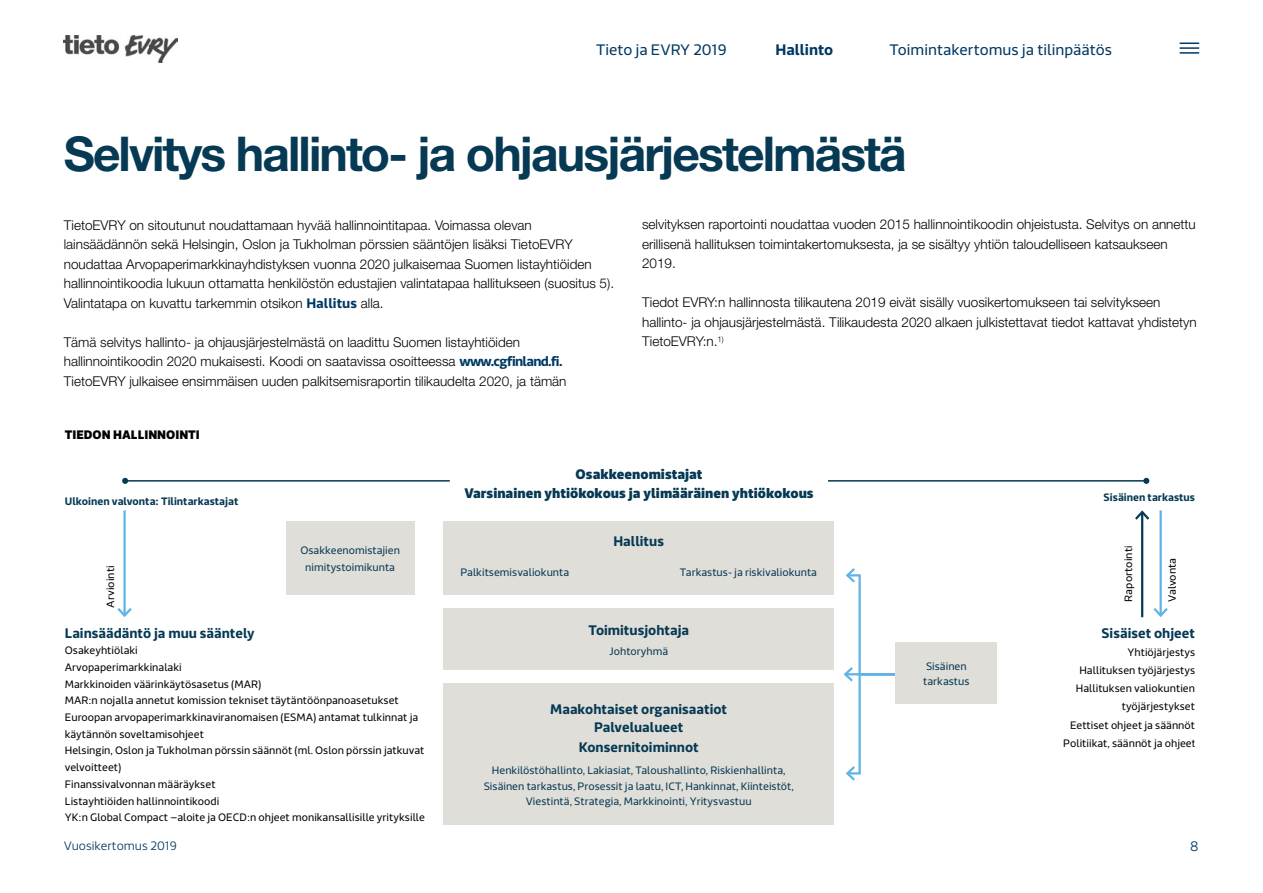
<style>
.page{position:relative;width:1263px;height:893px;background:#fff}
.page>*{position:absolute;margin:0;border:0;box-sizing:border-box;transform-origin:0 0}
.t1{font:700 48px "Helvetica Neue";letter-spacing:-.04em;color:#063954}
.t2{font:15px "Riona Sans";color:#003963}
.t3{font:700 15px "Riona Sans";color:#003963}
.t4{font:700 13.65px/18.1px "Riona Sans";color:#063954;text-align:center}
.t5{font:900 13.65px/19.8px "Riona Sans";color:#063954;text-align:center}
.t6{font:300 13.5px/19.5px "Helvetica Neue";color:#000}
.t7{font:300 13.5px "Riona Sans";color:#003963}
.t8{font:900 12.15px "Riona Sans";color:#000}
.t9{font:300 12px "Riona Sans";color:#003963}
.t10{font:10.65px/16.6px "Riona Sans";color:#000}
.t11{font:10.65px/15.1px "Riona Sans";color:#063954;text-align:center}
.t12{font:700 10.65px "Riona Sans";color:#063954}
.t13{font:10.5px "Riona Sans";color:#000}
.s1{font-family:"Riona Sans";font-weight:700;color:#003963}
.s2{font-family:"Helvetica Neue"}
</style>
<div class="page">
<svg style="left:1179px;top:43px;width:20px;height:1px"></svg>
<hr style="left:1179px;top:47px;width:20px;height:2px;background:#003963">
<hr style="left:1179px;top:52px;width:20px;height:2px;background:#003963">
<img style="left:64px;top:36px;width:113px;height:27px">
<hr style="left:1141px;top:512px;width:2px;height:105px;background:#063954">
<svg style="left:1135px;top:510px;width:15px;height:12px"></svg>
<hr style="left:123px;top:510px;width:3px;height:105px;background:#62b3e5">
<svg style="left:117px;top:605px;width:15px;height:12px"></svg>
<hr style="left:1159px;top:510px;width:3px;height:105px;background:#62b3e5">
<svg style="left:1153px;top:605px;width:15px;height:12px"></svg>
<svg style="left:843px;top:568px;width:55px;height:213px"></svg>
<div style="left:443px;top:521px;width:391px;height:40px;background:#e0ded8"></div>
<div style="left:443px;top:608px;width:391px;height:61px;background:#e0ded8"></div>
<div style="left:443px;top:683px;width:391px;height:142px;background:#e0ded8"></div>
<div style="left:443px;top:549px;width:196px;height:46px;background:#e0ded8"></div>
<div style="left:639px;top:549px;width:195px;height:46px;background:#e0ded8"></div>
<div style="left:286px;top:521px;width:128px;height:74px;background:#e0ded8"></div>
<div style="left:895px;top:643px;width:102px;height:61px;background:#e0ded8"></div>
<hr style="left:125px;top:480px;width:325px;height:2px;background:#063954">
<svg style="left:122px;top:478px;width:6px;height:6px"></svg>
<hr style="left:828px;top:480px;width:318px;height:2px;background:#063954">
<svg style="left:1143px;top:478px;width:6px;height:6px"></svg>
<p class="t2" style="left:596px;top:41px;width:132px">Tieto ja EVRY 2019</p>
<p class="t3" style="left:775px;top:40px;width:59px">Hallinto</p>
<p class="t2" style="left:890px;top:41px;width:224px">Toimintakertomus ja tilinpäätös</p>
<h1 class="t1" style="left:64px;top:124px;width:844px">Selvitys hallinto- ja ohjausjärjestelmästä</h1>
<p class="t6" style="left:64px;top:215px;width:552px">TietoEVRY on sitoutunut noudattamaan hyvää hallinnointitapaa. Voimassa olevan lainsäädännön sekä Helsingin, Oslon ja Tukholman pörssien sääntöjen lisäksi TietoEVRY noudattaa Arvopaperimarkkinayhdistyksen vuonna 2020 julkaisemaa Suomen listayhtiöiden hallinnointikoodia lukuun ottamatta henkilöstön edustajien valintatapaa hallitukseen (suositus 5).<br>Valintatapa on kuvattu tarkemmin otsikon <span class="s1">Hallitus</span> alla.</p>
<p class="t6" style="left:64px;top:332px;width:504px">Tämä selvitys hallinto- ja ohjausjärjestelmästä on laadittu Suomen listayhtiöiden hallinnointikoodin 2020 mukaisesti. Koodi on saatavissa osoitteessa <span class="s1">www.cgfinland.fi.<br></span>TietoEVRY julkaisee ensimmäisen uuden palkitsemisraportin tilikaudelta 2020, ja tämän</p>
<p class="t8" style="left:65px;top:427px;width:137px">TIEDON HALLINNOINTI</p>
<p class="t6" style="left:642px;top:215px;width:555px">selvityksen raportointi noudattaa vuoden 2015 hallinnointikoodin ohjeistusta. Selvitys on annettu erillisenä hallituksen toimintakertomuksesta, ja se sisältyy yhtiön taloudelliseen katsaukseen<br>2019.</p>
<p class="t6" style="left:642px;top:293px;width:556px">Tiedot EVRY:n hallinnosta tilikautena 2019 eivät sisälly vuosikertomukseen tai selvitykseen hallinto- ja ohjausjärjestelmästä. Tilikaudesta 2020 alkaen julkistettavat tiedot kattavat yhdistetyn<br>TietoEVRY:n.<sup>1)</sup></p>
<p class="t12" style="left:65px;top:494px;width:175px">Ulkoinen valvonta: Tilintarkastajat</p>
<p class="t13" style="left:104px;top:607px;width:44px;rotate:-90deg">Arviointi</p>
<p class="t11" style="left:300px;top:542px;width:101px;line-height:16.6px">Osakkeenomistajien nimitystoimikunta</p>
<p class="t4" style="left:65px;top:624px;width:191px">Lainsäädäntö ja muu sääntely</p>
<p class="t10" style="left:65px;top:642px;width:362px">Osakeyhtiölaki<br>Arvopaperimarkkinalaki<br>Markkinoiden väärinkäytösasetus (MAR)<br>MAR:n nojalla annetut komission tekniset täytäntöönpanoasetukset Euroopan arvopaperimarkkinaviranomaisen (ESMA) antamat tulkinnat ja käytännön soveltamisohjeet<br>Helsingin, Oslon ja Tukholman pörssin säännöt (ml. Oslon pörssin jatkuvat velvoitteet)<br>Finanssivalvonnan määräykset<br>Listayhtiöiden hallinnointikoodi<br>YK:n Global Compact –aloite ja OECD:n ohjeet monikansallisille yrityksille</p>
<p class="t5" style="left:464px;top:464px;width:351px">Osakkeenomistajat<br>Varsinainen yhtiökokous ja ylimääräinen yhtiökokous</p>
<p class="t4" style="left:613px;top:533px;width:52px">Hallitus</p>
<p class="t11" style="left:460px;top:565px;width:110px">Palkitsemisvaliokunta</p>
<p class="t11" style="left:680px;top:565px;width:139px">Tarkastus- ja riskivaliokunta</p>
<p class="t4" style="left:588px;top:622px;width:102px">Toimitusjohtaja</p>
<p class="t11" style="left:609px;top:644px;width:60px">Johtoryhmä</p>
<p class="t4" style="left:550px;top:700px;width:178px">Maakohtaiset organisaatiot<br>Palvelualueet</p>
<p class="t4" style="left:579px;top:738px;width:122px">Konsernitoiminnot</p>
<p class="t11" style="left:484px;top:763px;width:312px">Henkilöstöhallinto, Lakiasiat, Taloushallinto, Riskienhallinta,<br>Sisäinen tarkastus, Prosessit ja laatu, ICT, Hankinnat, Kiinteistöt,<br>Viestintä, Strategia, Markkinointi, Yritysvastuu</p>
<p class="t11" style="left:923px;top:659px;width:48px;text-align:left">Sisäinen tarkastus</p>
<p class="t12" style="left:1103px;top:490px;width:93px">Sisäinen tarkastus</p>
<p class="t13" style="left:1122px;top:602px;width:57px;rotate:-90deg">Raportoint<span class="s2">i</span></p>
<p class="t13" style="left:1165px;top:602px;width:46px;rotate:-90deg">Valvonta</p>
<p class="t4" style="left:1101px;top:624px;width:95px">Sisäiset ohjeet</p>
<p class="t10" style="left:1063px;top:643px;width:133px;line-height:18.1px;text-align:right">Yhtiöjärjestys<br>Hallituksen työjärjestys<br>Hallituksen valiokuntien työjärjestykset<br>Eettiset ohjeet ja säännöt<br>Politiikat, säännöt ja ohjee<span class="s2">t</span></p>
<p class="t9" style="left:64px;top:838px;width:114px">Vuosikertomus 2019</p>
<p class="t7" style="left:1190px;top:838px;width:10px">8</p>
</div>
